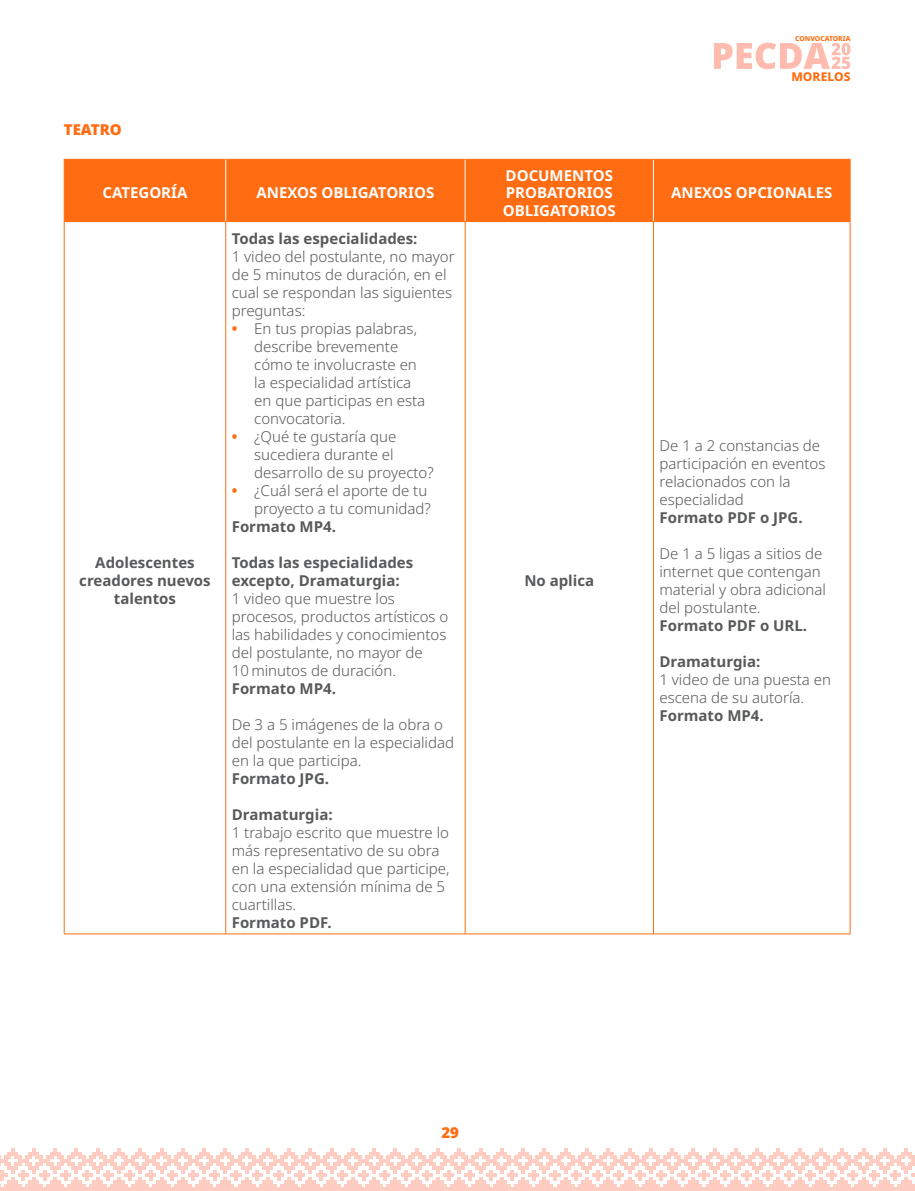
<style>
.page{position:relative;width:915px;height:1191px;background:#fff}
.page>*{position:absolute;margin:0;border:0;box-sizing:border-box;transform-origin:0 0}
.t1{font:300 15px/18px "Noto Sans";color:#58595b}
.t2{font:700 15px/18px "Noto Sans";color:#58595b;text-align:center}
.t3{font:700 15px/17.1px "Noto Sans";color:#fff}
.t4{font:900 15px "Noto Sans";color:#ff6c11}
.t5{font:800 12px "Noto Sans";color:#ff6c11}
.t6{font:800 6.75px "Noto Sans";color:#ff6c11}
.s1{font-weight:700;color:#ff6c11}
</style>
<div class="page">
<svg style="left:714px;top:43px;width:136px;height:26px"></svg>
<svg style="left:0;top:1148px;width:914px;height:43px"></svg>
<div style="left:65px;top:160px;width:784px;height:61px;background:#ff6c11"></div>
<hr style="left:64px;top:159px;width:1px;height:62px;background:#ff6c11">
<hr style="left:64px;top:159px;width:162px;height:1px;background:#ff6c11">
<hr style="left:64px;top:933px;width:162px;height:1px;background:#ff6c11">
<hr style="left:226px;top:159px;width:239px;height:1px;background:#ff6c11">
<hr style="left:226px;top:933px;width:239px;height:1px;background:#ff6c11">
<hr style="left:225px;top:159px;width:1px;height:62px;background:#fff">
<hr style="left:464px;top:159px;width:1px;height:62px;background:#fff">
<hr style="left:652px;top:159px;width:1px;height:62px;background:#fff">
<hr style="left:465px;top:159px;width:188px;height:1px;background:#ff6c11">
<hr style="left:465px;top:933px;width:188px;height:1px;background:#ff6c11">
<hr style="left:653px;top:159px;width:197px;height:1px;background:#ff6c11">
<hr style="left:653px;top:933px;width:197px;height:1px;background:#ff6c11">
<hr style="left:849px;top:159px;width:1px;height:62px;background:#ff6c11">
<hr style="left:64px;top:221px;width:162px;height:1px;background:#ff6c11">
<hr style="left:64px;top:222px;width:1px;height:711px;background:#ff6c11">
<hr style="left:225px;top:222px;width:1px;height:711px;background:#ff6c11">
<hr style="left:464px;top:222px;width:1px;height:711px;background:#ff6c11">
<hr style="left:653px;top:222px;width:1px;height:711px;background:#ff6c11">
<hr style="left:849px;top:222px;width:1px;height:711px;background:#ff6c11">
<hr style="left:226px;top:221px;width:239px;height:1px;background:#ff6c11">
<hr style="left:465px;top:221px;width:188px;height:1px;background:#ff6c11">
<hr style="left:653px;top:221px;width:197px;height:1px;background:#ff6c11">
<p class="t4" style="left:64px;top:118px;width:59px">TEATRO</p>
<p class="t3" style="left:102px;top:185px;width:86px">CATEGORÍA</p>
<p class="t3" style="left:256px;top:185px;width:179px">ANEXOS OBLIGATORIOS</p>
<p class="t2" style="left:79px;top:553px;width:133px">Adolescentes creadores nuevos talentos</p>
<p class="t2" style="left:232px;top:229px;width:187px">Todas las especialidades:</p>
<p class="t1" style="left:232px;top:248px;width:224px">1 video del postulante, no mayor de 5 minutos de duración, en el cual se respondan las siguientes preguntas:</p>
<p class="t1" style="left:254px;top:320px;width:172px;text-indent:-22px"><span class="s1">•</span> En tus propias palabras, describe brevemente cómo te involucraste en la especialidad artística en que participas en esta convocatoria.</p>
<p class="t1" style="left:254px;top:428px;width:181px;text-indent:-22px"><span class="s1">•</span> ¿Qué te gustaría que sucediera durante el desarrollo de su proyecto?</p>
<p class="t1" style="left:232px;top:482px;width:200px;text-align:right"><span class="s1">•</span> ¿Cuál será el aporte de tu proyecto a tu comunidad?</p>
<p class="t2" style="left:232px;top:517px;width:106px">Formato MP4.</p>
<p class="t2" style="left:232px;top:553px;width:183px;text-align:left">Todas las especialidades excepto, Dramaturgia:</p>
<p class="t1" style="left:232px;top:590px;width:218px">1 video que muestre los procesos, productos artísticos o las habilidades y conocimientos del postulante, no mayor de<br>10 minutos de duración.</p>
<p class="t2" style="left:232px;top:679px;width:106px">Formato MP4.</p>
<p class="t1" style="left:232px;top:716px;width:224px">De 3 a 5 imágenes de la obra o del postulante en la especialidad en la que participa.</p>
<p class="t2" style="left:232px;top:769px;width:99px">Formato JPG.</p>
<p class="t2" style="left:232px;top:805px;width:102px">Dramaturgia:</p>
<p class="t1" style="left:232px;top:824px;width:219px">1 trabajo escrito que muestre lo más representativo de su obra en la especialidad que participe, con una extensión mínima de 5 cuartillas.</p>
<p class="t2" style="left:232px;top:913px;width:101px">Formato PDF.</p>
<p class="t3" style="left:502px;top:168px;width:114px">DOCUMENTOS<br>PROBATORIOS<br>OBLIGATORIOS</p>
<p class="t6" style="left:795px;top:33px;width:57px">CONVOCATORIA</p>
<p class="t5" style="left:791px;top:68px;width:60px">MORELOS</p>
<p class="t3" style="left:671px;top:185px;width:163px">ANEXOS OPCIONALES</p>
<p class="t2" style="left:524px;top:571px;width:71px">No aplica</p>
<p class="t1" style="left:659px;top:437px;width:167px">De 1 a 2 constancias de participación en eventos relacionados con la especialidad</p>
<p class="t2" style="left:659px;top:508px;width:145px">Formato PDF o JPG.</p>
<p class="t1" style="left:659px;top:545px;width:168px">De 1 a 5 ligas a sitios de internet que contengan material y obra adicional del postulante.</p>
<p class="t2" style="left:659px;top:616px;width:149px">Formato PDF o URL.</p>
<p class="t2" style="left:659px;top:652px;width:102px">Dramaturgia:</p>
<p class="t1" style="left:659px;top:671px;width:173px">1 video de una puesta en escena de su autoría.</p>
<p class="t2" style="left:659px;top:706px;width:106px">Formato MP4.</p>
<p class="t4" style="left:441px;top:1121px;width:19px">29</p>
</div>
